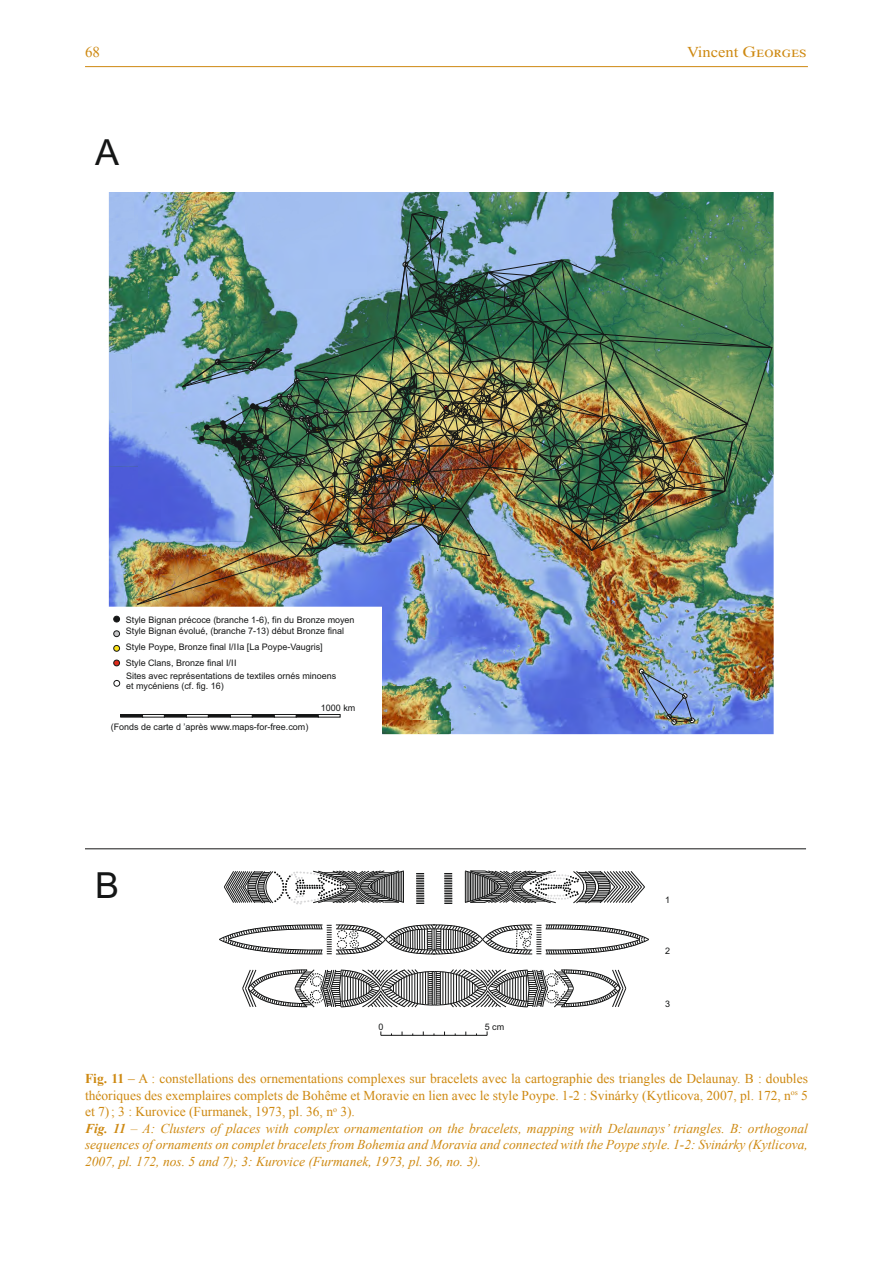
<style>
.page{position:relative;width:893px;height:1263px;background:#fff}
.page>*{position:absolute;margin:0;border:0;box-sizing:border-box;transform-origin:0 0}
.t1{font:36px "Arial";color:#151616}
.t2{font:15px "Times New Roman";color:#ce8911;scale:1.1 1}
.t3{font:15px "Times New Roman";color:#ce8911}
.Figures{font:italic 13.5px/16.5px "Times New Roman";color:#ce8911;text-align:justify}
.Figures-2{font:13.5px/16.5px "Times New Roman";color:#ce8911;text-align:justify}
.t4{font:9px/10.1px "Arial";color:#151616}
.s1{font-family:"Times Ten Roman SC"}
.s2{font-weight:700}
</style>
<div class="page">
<hr style="left:85px;top:66px;width:723px;height:1px;background:#ce8911">
<hr style="left:381px;top:1035px;width:106px;height:1px;background:#151616">
<svg style="left:416px;top:873px;width:8px;height:31px"></svg>
<svg style="left:444px;top:873px;width:8px;height:31px"></svg>
<svg style="left:465px;top:870px;width:180px;height:33px"></svg>
<svg style="left:224px;top:870px;width:180px;height:34px"></svg>
<svg style="left:242px;top:969px;width:384px;height:38px"></svg>
<svg style="left:219px;top:924px;width:430px;height:30px"></svg>
<hr style="left:85px;top:848px;width:721px;height:1px;background:#151616">
<img style="left:108px;top:192px;width:666px;height:543px">
<h2 class="t3" style="left:85px;top:42px;width:16px">68</h2>
<h2 class="t2" style="left:687px;top:42px;width:110px">Vincent <span class="s1">Georges</span></h2>
<p class="t1" style="left:95px;top:127px;width:25px">A</p>
<p class="t4" style="left:126px;top:614px;width:230px;line-height:11.4px">Style Bignan précoce (branche 1-6), fin du Bronze moyen<br>Style Bignan évolué, (branche 7-13) début Bronze final</p>
<p class="t4" style="left:126px;top:639px;width:198px;line-height:15.6px">Style Poype, Bronze final I/IIa [La Poype-Vaugris]<br>Style Clans, Bronze final I/II</p>
<p class="t4" style="left:126px;top:671px;width:212px">Sites avec représentations de textiles ornés minoens et mycéniens (cf. fig. 16)</p>
<p class="t4" style="left:111px;top:722px;width:199px">(Fonds de carte d ’après www.maps-for-free.com)</p>
<p class="t4" style="left:321px;top:702px;width:36px">1000 km</p>
<p class="t1" style="left:95px;top:861px;width:25px">B</p>
<p class="t4" style="left:379px;top:1021px;width:6px">0</p>
<p class="t4" style="left:485px;top:1021px;width:21px">5 cm</p>
<p class="t4" style="left:665px;top:895px;width:6px">1</p>
<p class="t4" style="left:665px;top:946px;width:6px">2</p>
<p class="t4" style="left:665px;top:999px;width:6px">3</p>
<p class="Figures-2" style="left:85px;top:1070px;width:724px"><span class="s2">Fig. 11</span> – A : constellations des ornementations complexes sur bracelets avec la cartographie des triangles de Delaunay. B : doubles théoriques des exemplaires complets de Bohême et Moravie en lien avec le style Poype. 1-2 : Svinárky (Kytlicova, 2007, pl. 172, n<sup>os</sup> 5 et 7); 3 : Kurovice (Furmanek, 1973, pl. 36, n<sup>o</sup> 3).</p>
<p class="Figures" style="left:85px;top:1119px;width:724px"><span class="s2">Fig. 11</span> – A: Clusters of places with complex ornamentation on the bracelets, mapping with Delaunays’ triangles. B: orthogonal sequences of ornaments on complet bracelets from Bohemia and Moravia and connected with the Poype style. 1-2: Svinárky (Kytlicova, 2007, pl. 172, nos. 5 and 7); 3: Kurovice (Furmanek, 1973, pl. 36, no. 3).</p>
</div>
